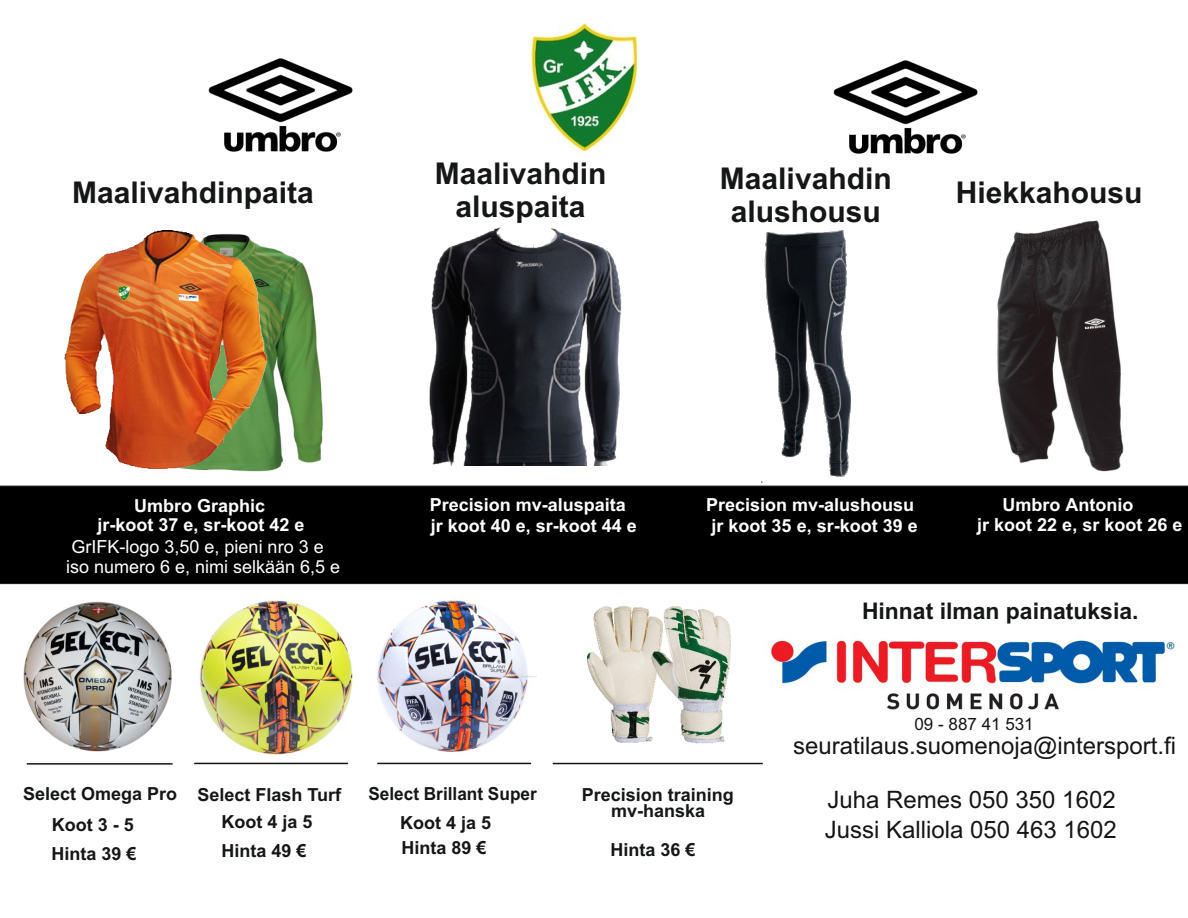
<style>
.page{position:relative;width:1188px;height:918px;background:#fff}
.page>*{position:absolute;margin:0;border:0;box-sizing:border-box;transform-origin:0 0}
.t1{font:700 30px/33.5px "Arial";color:#151616;text-align:center}
.t2{font:24px/30px "Arial";color:#151616}
.t3{font:700 22.95px "Arial";color:#151616}
.t4{font:700 18px/21.5px "Arial";color:#fff;text-align:center}
.t5{font:700 18px/16.2px "Arial";color:#151616;text-align:center}
.t6{font:18px "Arial";color:#fff}
.t7{font:700 18px "Arial";color:#151616;scale:.96 1}
.t8{font:17.1px "Arial";color:#151616}
</style>
<div class="page">
<img style="left:552px;top:605px;width:211px;height:159px">
<img style="left:23px;top:601px;width:149px;height:151px">
<img style="left:194px;top:600px;width:159px;height:163px">
<img style="left:377px;top:600px;width:160px;height:152px">
<div style="left:0;top:485px;width:1188px;height:99px;background:#000"></div>
<img style="left:756px;top:605px;width:420px;height:134px">
<hr style="left:194px;top:763px;width:154px;height:1px;background:#151616">
<hr style="left:27px;top:763px;width:146px;height:2px;background:#151616">
<hr style="left:553px;top:763px;width:210px;height:1px;background:#151616">
<img style="left:208px;top:58px;width:145px;height:94px">
<img style="left:833px;top:60px;width:145px;height:94px">
<img style="left:531px;top:23px;width:105px;height:128px">
<img style="left:141px;top:230px;width:183px;height:242px">
<img style="left:65px;top:231px;width:201px;height:237px">
<img style="left:997px;top:220px;width:127px;height:252px">
<hr style="left:377px;top:763px;width:154px;height:1px;background:#151616">
<img style="left:761px;top:230px;width:89px;height:253px">
<img style="left:429px;top:226px;width:193px;height:240px">
<img style="left:118px;top:286px;width:12px;height:14px">
<img style="left:179px;top:294px;width:20px;height:8px">
<h1 class="t1" style="left:72px;top:179px;width:243px">Maalivahdinpaita</h1>
<h1 class="t1" style="left:435px;top:159px;width:173px">Maalivahdin aluspaita</h1>
<h1 class="t1" style="left:720px;top:164px;width:173px">Maalivahdin alushousu</h1>
<h1 class="t1" style="left:956px;top:179px;width:188px">Hiekkahousu</h1>
<p class="t4" style="left:98px;top:498px;width:209px;line-height:18.8px">Umbro Graphic<br>jr-koot 37 e, sr-koot 42 e</p>
<p class="t6" style="left:72px;top:540px;width:254px">GrIFK-logo 3,50 e, pieni nro 3 e</p>
<p class="t6" style="left:66px;top:560px;width:276px">iso numero 6 e, nimi selkään 6,5 e</p>
<p class="t4" style="left:430px;top:495px;width:209px;text-align:left">Precision mv-aluspaita jr koot 40 e, sr-koot 44 e</p>
<p class="t4" style="left:706px;top:495px;width:213px">Precision mv-alushousu jr koot 35 e, sr-koot 39 e</p>
<p class="t4" style="left:977px;top:497px;width:207px;line-height:20.1px;text-align:left;text-indent:25px">Umbro Antonio<br>jr koot 22 e, sr koot 26 e</p>
<p class="t3" style="left:862px;top:603px;width:278px">Hinnat ilman painatuksia.</p>
<p class="t5" style="left:23px;top:788px;width:320px">Select Omega Pro Select Flash Turf</p>
<p class="t5" style="left:222px;top:844px;width:87px">Hinta 49 €</p>
<p class="t7" style="left:368px;top:787px;width:177px">Select Brillant Super</p>
<p class="t5" style="left:402px;top:842px;width:87px">Hinta 89 €</p>
<p class="t5" style="left:611px;top:843px;width:87px">Hinta 36 €</p>
<p class="t5" style="left:582px;top:788px;width:154px">Precision training mv-hanska</p>
<p class="t5" style="left:51px;top:812px;width:87px;line-height:29px;text-align:left">Koot 3 - 5<br>Hinta 39 €</p>
<p class="t5" style="left:222px;top:815px;width:93px">Koot 4 ja 5</p>
<p class="t5" style="left:400px;top:816px;width:93px">Koot 4 ja 5</p>
<p class="t8" style="left:914px;top:718px;width:121px">09 - 887 41 531</p>
<h2 class="t2" style="left:793px;top:733px;width:385px">seuratilaus.suomenoja@intersport.fi</h2>
<h2 class="t2" style="left:825px;top:786px;width:294px">Juha Remes 050 350 1602<br>Jussi Kalliola 050 463 1602</h2>
</div>
